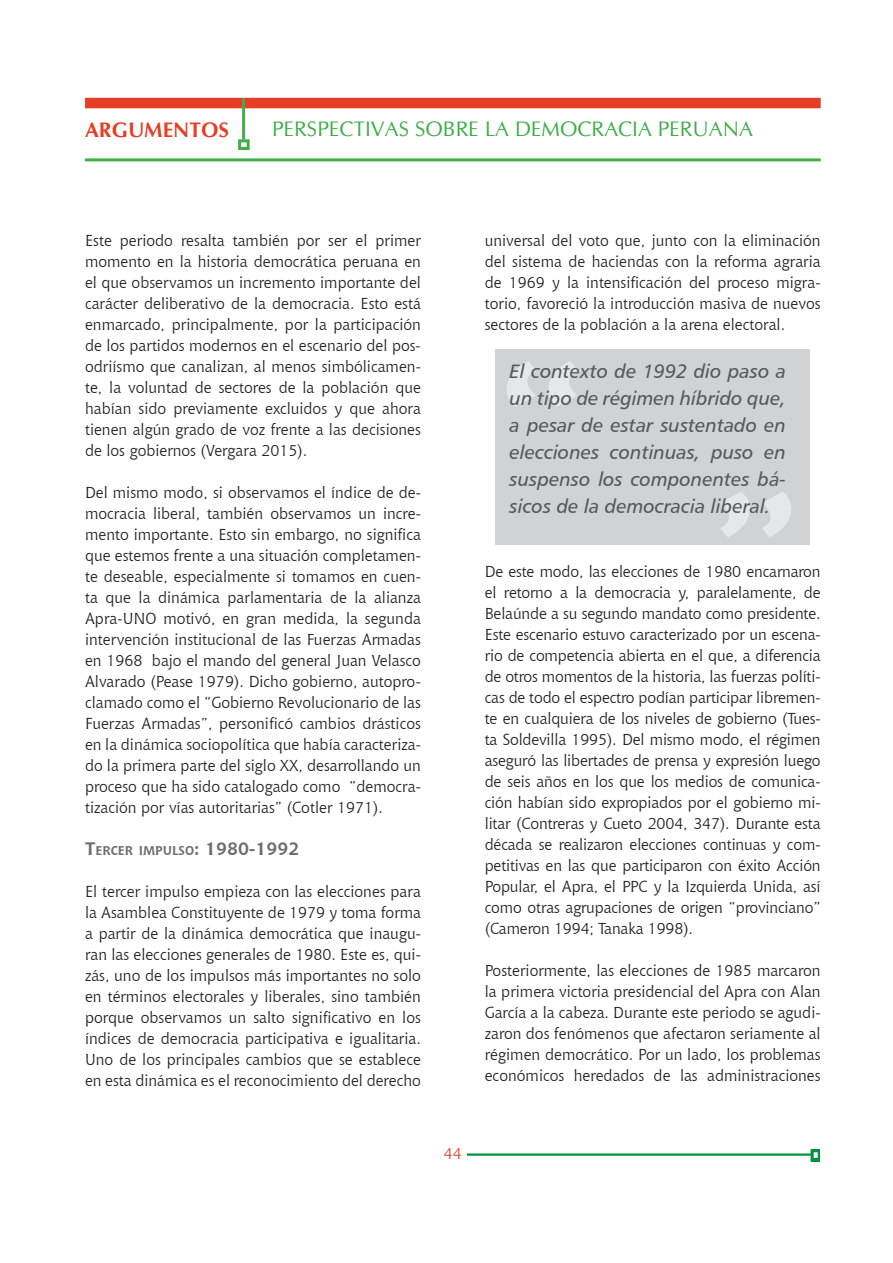
<style>
.page{position:relative;width:893px;height:1263px;background:#fff}
.page>*{position:absolute;margin:0;border:0;box-sizing:border-box;transform-origin:0 0}
.Pies{font:229.95px "Chianti BT";color:#e6e7e9}
.pies2{font:229.95px "Chianti BT";color:#e6e7e9}
.Texto_art{font:21px "CG Omega";color:#40ae49}
.t1{font:700 21px "CG Omega";color:#e53e25}
.Sacada{font:19.5px/27px "Humanist 777 BT Italic B";color:#57585a;text-align:justify}
.Texto_art-2{font:15.75px/21px "Chianti BT";color:#231f20;text-align:justify}
.t2{font:15.75px "Chianti BT";color:#e53e25}
.ST1{font:700 12.6px "Chianti BT";color:#6c6d70}
.s1{font-size:18px}
</style>
<div class="page">
<img style="left:467px;top:1150px;width:353px;height:12px">
<div style="left:85px;top:98px;width:736px;height:10px;background:#e53e25"></div>
<hr style="left:242px;top:98px;width:3px;height:42px;background:#40ae49">
<div style="left:238px;top:139px;width:12px;height:11px;border:3px solid #40ae49"></div>
<hr style="left:85px;top:158px;width:736px;height:3px;background:#40ae49">
<div style="left:495px;top:350px;width:314px;height:195px;background:#d1d2d4"></div>
<svg style="left:507px;top:361px;width:70px;height:46px"></svg>
<svg style="left:721px;top:492px;width:70px;height:45px"></svg>
<h2 class="t1" style="left:85px;top:117px;width:146px">ARGUMENTOS</h2>
<p class="Texto_art" style="left:272px;top:116px;width:482px">PERSPECTIVAS SOBRE LA DEMOCRACIA PERUANA</p>
<p class="Texto_art-2" style="left:85px;top:229px;width:337px">Este periodo resalta también por ser el primer momento en la historia democrática peruana en el que observamos un incremento importante del carácter deliberativo de la democracia. Esto está enmarcado, principalmente, por la participación de los partidos modernos en el escenario del pos&shy;odriísmo que canalizan, al menos simbólicamen&shy;te, la voluntad de sectores de la población que habían sido previamente excluidos y que ahora tienen algún grado de voz frente a las decisiones de los gobiernos (Vergara 2015).</p>
<p class="Texto_art-2" style="left:85px;top:481px;width:337px">Del mismo modo, si observamos el índice de de&shy;mocracia liberal, también observamos un incre&shy;mento importante. Esto sin embargo, no significa que estemos frente a una situación completamen&shy;te deseable, especialmente si tomamos en cuen&shy;ta que la dinámica parlamentaria de la alianza Apra-UNO motivó, en gran medida, la segunda intervención institucional de las Fuerzas Armadas en 1968 bajo el mando del general Juan Velasco Alvarado (Pease 1979). Dicho gobierno, autopro&shy;clamado como el “Gobierno Revolucionario de las Fuerzas Armadas”, personificó cambios drásticos en la dinámica sociopolítica que había caracteriza&shy;do la primera parte del siglo XX, desarrollando un proceso que ha sido catalogado como “democra&shy;tización por vías autoritarias” (Cotler 1971).</p>
<p class="ST1" style="left:85px;top:841px;width:216px"><span class="s1">T</span>ERCER IMPULSO<span class="s1">: 1980-1992</span></p>
<p class="Texto_art-2" style="left:85px;top:880px;width:337px">El tercer impulso empieza con las elecciones para la Asamblea Constituyente de 1979 y toma forma a partir de la dinámica democrática que inaugu&shy;ran las elecciones generales de 1980. Este es, qui&shy;zás, uno de los impulsos más importantes no solo en términos electorales y liberales, sino también porque observamos un salto significativo en los índices de democracia participativa e igualitaria.<br>Uno de los principales cambios que se establece en esta dinámica es el reconocimiento del derecho</p>
<p class="Texto_art-2" style="left:485px;top:229px;width:337px">universal del voto que, junto con la eliminación del sistema de haciendas con la reforma agraria de 1969 y la intensificación del proceso migra&shy;torio, favoreció la introducción masiva de nuevos sectores de la población a la arena electoral.</p>
<p class="Pies" style="left:486px;top:292px;width:111px">“</p>
<p class="Sacada" style="left:510px;top:358px;width:278px">El contexto de 1992 dio paso a un tipo de régimen híbrido que, a pesar de estar sustentado en elecciones continuas, puso en suspenso los componentes bá&shy;sicos de la democracia liberal.</p>
<p class="pies2" style="left:702px;top:422px;width:111px">”</p>
<p class="Texto_art-2" style="left:485px;top:560px;width:337px">De este modo, las elecciones de 1980 encarnaron el retorno a la democracia y, paralelamente, de Belaúnde a su segundo mandato como presidente.<br>Este escenario estuvo caracterizado por un escena&shy;rio de competencia abierta en el que, a diferencia de otros momentos de la historia, las fuerzas políti&shy;cas de todo el espectro podían participar libremen&shy;te en cualquiera de los niveles de gobierno (Tues&shy;ta Soldevilla 1995). Del mismo modo, el régimen aseguró las libertades de prensa y expresión luego de seis años en los que los medios de comunica&shy;ción habían sido expropiados por el gobierno mi&shy;litar (Contreras y Cueto 2004, 347). Durante esta década se realizaron elecciones continuas y com&shy;petitivas en las que participaron con éxito Acción Popular, el Apra, el PPC y la Izquierda Unida, así como otras agrupaciones de origen “provinciano” (Cameron 1994; Tanaka 1998).</p>
<p class="Texto_art-2" style="left:485px;top:959px;width:337px">Posteriormente, las elecciones de 1985 marcaron la primera victoria presidencial del Apra con Alan García a la cabeza. Durante este periodo se agudi&shy;zaron dos fenómenos que afectaron seriamente al régimen democrático. Por un lado, los problemas económicos heredados de las administraciones</p>
<p class="t2" style="left:444px;top:1142px;width:20px">44</p>
</div>
